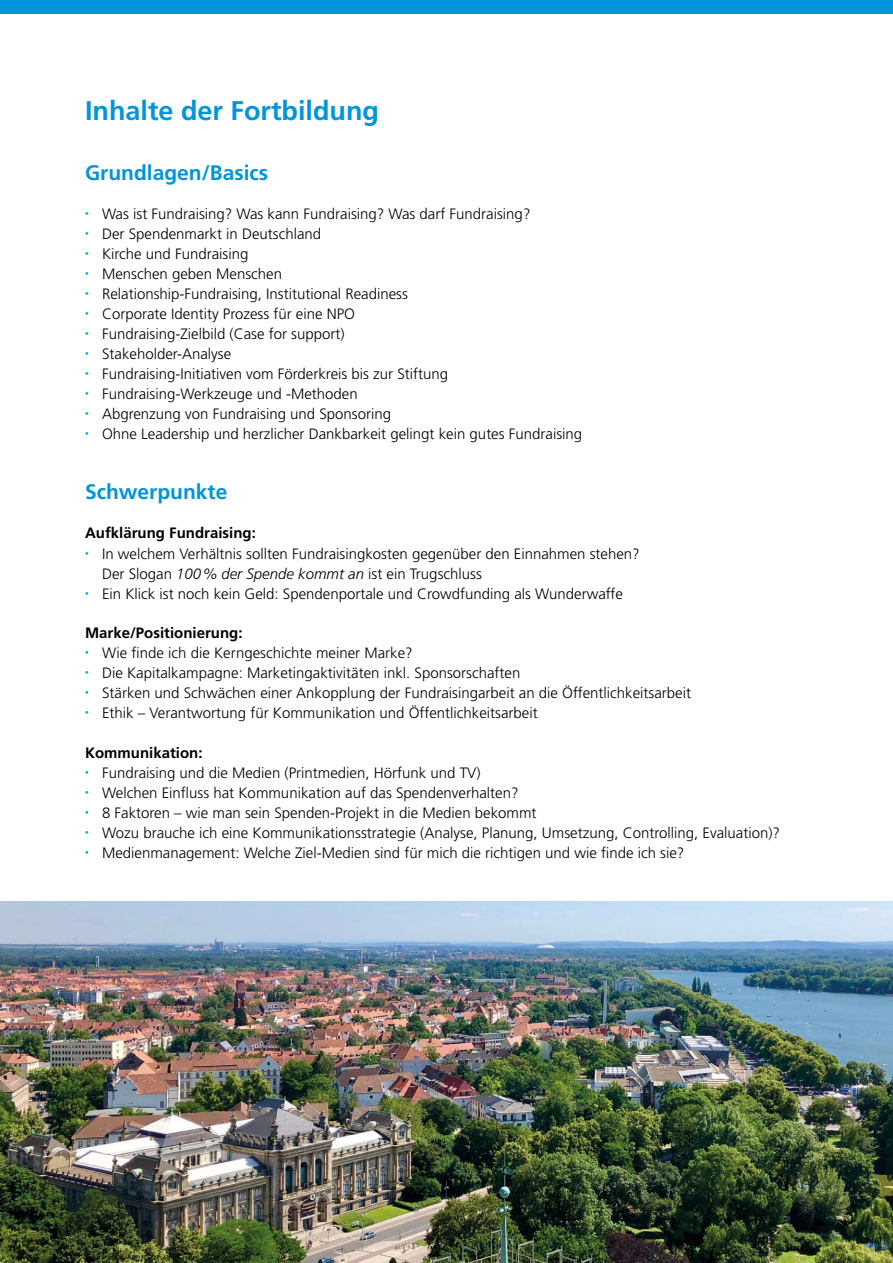
<style>
.page{position:relative;width:893px;height:1263px;background:#fff}
.page>*{position:absolute;margin:0;border:0;box-sizing:border-box;transform-origin:0 0}
.t1{font:700 27px "Frutiger LT";color:#0095db}
.t2{font:700 21px "Frutiger LT";color:#0095db}
.t3{font:300 15px/20px "Frutiger LT";color:#000}
.t4{font:700 15px "Frutiger LT";color:#000}
.s1{font-style:italic}
</style>
<div class="page">
<div style="left:0;top:0;width:893px;height:14px;background:#0095db"></div>
<img style="left:0;top:901px;width:893px;height:362px">
<h1 class="t1" style="left:85px;top:95px;width:296px">Inhalte der Fortbildung</h1>
<h2 class="t2" style="left:85px;top:160px;width:185px">Grundlagen/Basics</h2>
<p class="t3" style="left:85px;top:205px;width:447px"><sup>•</sup> Was ist Fundraising? Was kann Fundraising? Was darf Fundraising?</p>
<p class="t3" style="left:85px;top:224px;width:238px"><sup>•</sup> Der Spendenmarkt in Deutschland</p>
<p class="t3" style="left:85px;top:244px;width:165px"><sup>•</sup> Kirche und Fundraising</p>
<p class="t3" style="left:85px;top:264px;width:199px"><sup>•</sup> Menschen geben Menschen</p>
<p class="t3" style="left:85px;top:284px;width:324px"><sup>•</sup> Relationship-Fundraising, Institutional Readiness</p>
<p class="t3" style="left:85px;top:304px;width:272px"><sup>•</sup> Corporate Identity Prozess für eine NPO</p>
<p class="t3" style="left:85px;top:324px;width:261px"><sup>•</sup> Fundraising-Zielbild (Case for support)</p>
<p class="t3" style="left:85px;top:344px;width:148px"><sup>•</sup> Stakeholder-Analyse</p>
<p class="t3" style="left:85px;top:364px;width:365px"><sup>•</sup> Fundraising-Initiativen vom Förderkreis bis zur Stiftung</p>
<p class="t3" style="left:85px;top:384px;width:274px"><sup>•</sup> Fundraising-Werkzeuge und -Methoden</p>
<p class="t3" style="left:85px;top:404px;width:308px"><sup>•</sup> Abgrenzung von Fundraising und Sponsoring</p>
<p class="t3" style="left:85px;top:424px;width:499px"><sup>•</sup> Ohne Leadership und herzlicher Dankbarkeit gelingt kein gutes Fundraising</p>
<h2 class="t2" style="left:85px;top:479px;width:144px">Schwerpunkte</h2>
<p class="t4" style="left:85px;top:524px;width:172px">Aufklärung Fundraising:</p>
<p class="t3" style="left:102px;top:544px;width:539px;text-indent:-17px"><sup>•</sup> In welchem Verhältnis sollten Fundraisingkosten gegenüber den Einnahmen stehen?<br>Der Slogan <span class="s1">100% der Spende kommt an</span> ist ein Trugschluss</p>
<p class="t3" style="left:85px;top:584px;width:539px"><sup>•</sup> Ein Klick ist noch kein Geld: Spendenportale und Crowdfunding als Wunderwaffe</p>
<p class="t4" style="left:85px;top:624px;width:159px">Marke/Positionierung:</p>
<p class="t3" style="left:85px;top:643px;width:329px"><sup>•</sup> Wie finde ich die Kerngeschichte meiner Marke?</p>
<p class="t3" style="left:85px;top:663px;width:437px"><sup>•</sup> Die Kapitalkampagne: Marketingaktivitäten inkl. Sponsorschaften</p>
<p class="t3" style="left:85px;top:683px;width:607px"><sup>•</sup> Stärken und Schwächen einer Ankopplung der Fundraisingarbeit an die Öffentlichkeitsarbeit</p>
<p class="t3" style="left:85px;top:703px;width:454px"><sup>•</sup> Ethik – Verantwortung für Kommunikation und Öffentlichkeitsarbeit</p>
<p class="t4" style="left:85px;top:744px;width:119px">Kommunikation:</p>
<p class="t3" style="left:85px;top:763px;width:397px"><sup>•</sup> Fundraising und die Medien (Printmedien, Hörfunk und TV)</p>
<p class="t3" style="left:85px;top:783px;width:435px"><sup>•</sup> Welchen Einfluss hat Kommunikation auf das Spendenverhalten?</p>
<p class="t3" style="left:85px;top:803px;width:453px"><sup>•</sup> 8 Faktoren – wie man sein Spenden-Projekt in die Medien bekommt</p>
<p class="t3" style="left:85px;top:823px;width:696px"><sup>•</sup> Wozu brauche ich eine Kommunikationsstrategie (Analyse, Planung, Umsetzung, Controlling, Evaluation)?</p>
<p class="t3" style="left:85px;top:843px;width:601px"><sup>•</sup> Medienmanagement: Welche Ziel-Medien sind für mich die richtigen und wie finde ich sie?</p>
</div>
